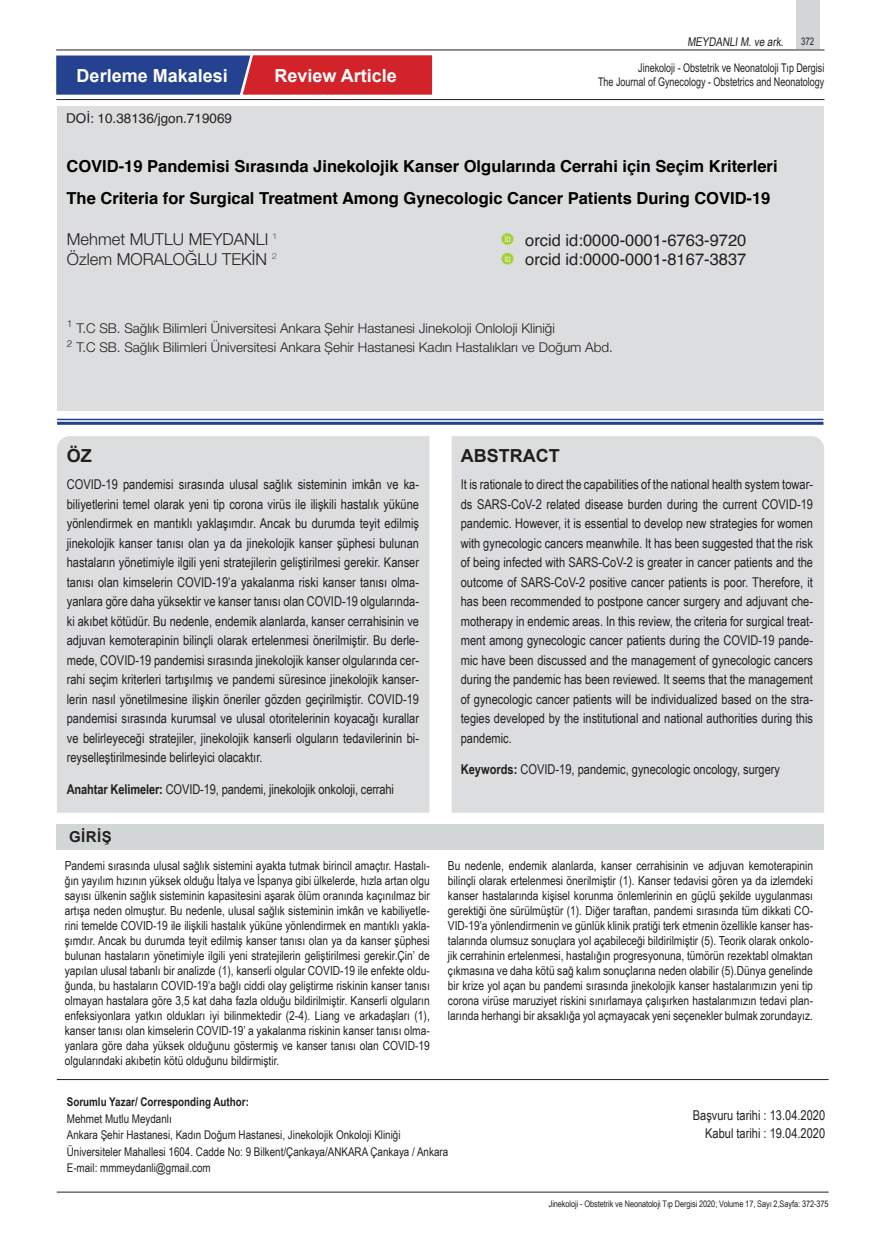
<style>
.page{position:relative;width:876px;height:1234px;background:#fff}
.page>*{position:absolute;margin:0;border:0;box-sizing:border-box;transform-origin:0 0}
.Normal_wrd_1{font:700 18px "Arial";color:#fff}
.Normal_wrd_1-2{font:700 18px "Arial";color:#231f20}
.Normal_wrd_1-3{font:700 16.5px "Helvetica";color:#000}
.Normal_wrd_1-4{font:16.5px "Helvetica";color:#231f20}
.Normal_wrd_1-5{font:300 16.5px "Helvetica Neue LT Pro";color:#231f20}
.Normal_wrd_1-6{font:700 15px "Arial";letter-spacing:.035em;color:#231f20}
.Normal_wrd_1-7{font:13.5px/19.5px "Arial Narrow";color:#231f20;text-align:justify}
.Normal_wrd_1-8{font:300 13.5px "Helvetica Neue LT Pro";color:#231f20}
.Normal_wrd_1-9{font:13.5px "Helvetica";color:#231f20}
.Normal_wrd_1-10{font:12.45px/15px "Arial Narrow";color:#231f20;text-align:justify}
.Normal_wrd_1-11{font:12px "Arial Narrow";color:#231f20}
.t1{font:12px "Arial Th";color:#231f20}
.Normal_wrd_1-12{font:700 12px "Arial Narrow";color:#231f20}
.t2{font:10.5px "Arial Th";color:#231f20}
.Normal_wrd_1-13{font:9px "Arial Narrow";letter-spacing:-.01em;color:#231f20}
.Normal_wrd_1-14{font:7.2px "Arial Narrow";color:#fff}
.s1{font-weight:700}
</style>
<div class="page">
<svg style="left:56px;top:55px;width:376px;height:40px;background:#7d3861"></svg>
<div style="left:57px;top:106px;width:766px;height:304px;background:#dcddde"></div>
<div style="left:57px;top:436px;width:372px;height:376px;background:#dcddde"></div>
<div style="left:451px;top:436px;width:373px;height:376px;background:#dcddde"></div>
<hr style="left:57px;top:1078px;width:771px;height:1px;background:#231f20">
<hr style="left:57px;top:1191px;width:771px;height:1px;background:#231f20">
<hr style="left:57px;top:421px;width:766px;height:3px;background:#253f8e">
<hr style="left:57px;top:418px;width:766px;height:2px;background:#253f8e">
<hr style="left:56px;top:99px;width:768px;height:1px;background:#231f20">
<hr style="left:56px;top:50px;width:768px;height:1px;background:#231f20">
<div style="left:501px;top:233px;width:12px;height:12px;background:#a6ce39;border-radius:50%"></div>
<div style="left:501px;top:253px;width:12px;height:11px;background:#a6ce39;border-radius:50%"></div>
<div style="left:795px;top:0;width:24px;height:48px;background:#d2d6d7"></div>
<div style="left:56px;top:823px;width:768px;height:26px;background:#d2d6d7"></div>
<p class="Normal_wrd_1" style="left:77px;top:63px;width:153px">Derleme Makalesi</p>
<p class="Normal_wrd_1" style="left:274px;top:63px;width:124px">Review Article</p>
<p class="Normal_wrd_1-9" style="left:66px;top:107px;width:167px">DOİ: 10.38136/jgon.719069</p>
<p class="Normal_wrd_1-11" style="left:687px;top:32px;width:100px">MEYDANLIM.ve ark.</p>
<p class="t2" style="left:801px;top:36px;width:15px">372</p>
<p class="t1" style="left:638px;top:61px;width:188px">Jinekoloji - Obstetrik ve Neonatoloji Tıp Dergisi</p>
<p class="t1" style="left:598px;top:76px;width:228px">The Journal of Gynecology - Obstetrics and Neonatology</p>
<p class="Normal_wrd_1-3" style="left:66px;top:153px;width:712px">COVID-19 Pandemisi Sırasında Jinekolojik Kanser Olgularında Cerrahi için Seçim Kriterleri</p>
<p class="Normal_wrd_1-3" style="left:66px;top:185px;width:705px">The Criteria for Surgical Treatment Among Gynecologic Cancer Patients During COVID-19</p>
<p class="Normal_wrd_1-5" style="left:67px;top:229px;width:211px">Mehmet MUTLU MEYDANLI <sup>1</sup></p>
<p class="Normal_wrd_1-4" style="left:525px;top:227px;width:223px">orcid id:0000-0001-6763-9720</p>
<p class="Normal_wrd_1-5" style="left:67px;top:249px;width:211px">Özlem MORALOĞLU TEKİN <sup>2</sup></p>
<p class="Normal_wrd_1-4" style="left:525px;top:247px;width:223px">orcid id:0000-0001-8167-3837</p>
<p class="Normal_wrd_1-14" style="left:504px;top:234px;width:8px">İD</p>
<p class="Normal_wrd_1-14" style="left:504px;top:254px;width:8px">İD</p>
<p class="Normal_wrd_1-8" style="left:67px;top:319px;width:489px"><sup>1</sup> T.C SB. Sağlık Bilimleri Üniversitesi Ankara Şehir Hastanesi Jinekoloji Onloloji Kliniği</p>
<p class="Normal_wrd_1-8" style="left:67px;top:339px;width:547px"><sup>2</sup> T.C SB. Sağlık Bilimleri Üniversitesi Ankara Şehir Hastanesi Kadın Hastalıkları ve Doğum Abd.</p>
<p class="Normal_wrd_1-2" style="left:67px;top:443px;width:27px">ÖZ</p>
<p class="Normal_wrd_1-7" style="left:67px;top:474px;width:354px">COVID-19 pandemisi sırasında ulusal sağlık sisteminin imkân ve ka&shy;biliyetlerini temel olarak yeni tip corona virüs ile ilişkili hastalık yüküne yönlendirmek en mantıklı yaklaşımdır. Ancak bu durumda teyit edilmiş jinekolojik kanser tanısı olan ya da jinekolojik kanser şüphesi bulunan hastaların yönetimiyle ilgili yeni stratejilerin geliştirilmesi gerekir. Kanser tanısı olan kimselerin COVID-19’a yakalanma riski kanser tanısı olma&shy;yanlara göre daha yüksektir ve kanser tanısı olan COVID-19 olgularında&shy;ki akıbet kötüdür. Bu nedenle, endemik alanlarda, kanser cerrahisinin ve adjuvan kemoterapinin bilinçli olarak ertelenmesi önerilmiştir. Bu derle&shy;mede, COVID-19 pandemisi sırasında jinekolojik kanser olgularında cer&shy;rahi seçim kriterleri tartışılmış ve pandemi süresince jinekolojik kanser&shy;lerin nasıl yönetilmesine ilişkin öneriler gözden geçirilmiştir. COVID-19 pandemisi sırasında kurumsal ve ulusal otoritelerinin koyacağı kurallar ve belirleyeceği stratejiler, jinekolojik kanserli olguların tedavilerinin bi&shy;reyselleştirilmesinde belirleyici olacaktır.</p>
<p class="Normal_wrd_1-7" style="left:67px;top:778px;width:328px"><span class="s1">Anahtar Kelimeler:</span> COVID-19, pandemi, jinekolojik onkoloji, cerrahi</p>
<p class="Normal_wrd_1-2" style="left:461px;top:443px;width:100px">ABSTRACT</p>
<p class="Normal_wrd_1-7" style="left:461px;top:474px;width:354px">It is rationale to direct the capabilities of the national health system towar&shy;ds SARS-CoV-2 related disease burden during the current COVID-19 pandemic. However, it is essential to develop new strategies for women with gynecologic cancers meanwhile. It has been suggested that the risk of being infected with SARS-CoV-2 is greater in cancer patients and the outcome of SARS-CoV-2 positive cancer patients is poor. Therefore, it has been recommended to postpone cancer surgery and adjuvant che&shy;motherapy in endemic areas. In this review, the criteria for surgical treat&shy;ment among gynecologic cancer patients during the COVID-19 pande&shy;mic have been discussed and the management of gynecologic cancers during the pandemic has been reviewed. It seems that the management of gynecologic cancer patients will be individualized based on the stra&shy;tegies developed by the institutional and national authorities during this pandemic.</p>
<p class="Normal_wrd_1-7" style="left:461px;top:758px;width:321px"><span class="s1">Keywords:</span> COVID-19, pandemic, gynecologic oncology, surgery</p>
<p class="Normal_wrd_1-6" style="left:69px;top:826px;width:44px">GİRİŞ</p>
<p class="Normal_wrd_1-10" style="left:65px;top:857px;width:366px">Pandemi sırasında ulusal sağlık sistemini ayakta tutmak birincil amaçtır. Hastalı&shy;ğın yayılım hızının yüksek olduğu İtalya ve İspanya gibi ülkelerde, hızla artan olgu sayısı ülkenin sağlık sisteminin kapasitesini aşarak ölüm oranında kaçınılmaz bir artışa neden olmuştur. Bu nedenle, ulusal sağlık sisteminin imkân ve kabiliyetle&shy;rini temelde COVID-19 ile ilişkili hastalık yüküne yönlendirmek en mantıklı yakla&shy;şımdır. Ancak bu durumda teyit edilmiş kanser tanısı olan ya da kanser şüphesi bulunan hastaların yönetimiyle ilgili yeni stratejilerin geliştirilmesi gerekir.Çin’ de yapılan ulusal tabanlı bir analizde (1), kanserli olgular COVID-19 ile enfekte oldu&shy;ğunda, bu hastaların COVID-19’a bağlı ciddi olay geliştirme riskinin kanser tanısı olmayan hastalara göre 3,5 kat daha fazla olduğu bildirilmiştir. Kanserli olguların enfeksiyonlara yatkın oldukları iyi bilinmektedir (2-4). Liang ve arkadaşları (1), kanser tanısı olan kimselerin COVID-19’ a yakalanma riskinin kanser tanısı olma&shy;yanlara göre daha yüksek olduğunu göstermiş ve kanser tanısı olan COVID-19 olgularındaki akıbetin kötü olduğunu bildirmiştir.</p>
<p class="Normal_wrd_1-10" style="left:448px;top:857px;width:366px">Bu nedenle, endemik alanlarda, kanser cerrahisinin ve adjuvan kemoterapinin bilinçli olarak ertelenmesi önerilmiştir (1). Kanser tedavisi gören ya da izlemdeki kanser hastalarında kişisel korunma önlemlerinin en güçlü şekilde uygulanması gerektiği öne sürülmüştür (1). Diğer taraftan, pandemi sırasında tüm dikkati CO-VID-19’a yönlendirmenin ve günlük klinik pratiği terk etmenin özellikle kanser has&shy;talarında olumsuz sonuçlara yol açabileceği bildirilmiştir (5). Teorik olarak onkolo&shy;jik cerrahinin ertelenmesi, hastalığın progresyonuna, tümörün rezektabl olmaktan çıkmasına ve daha kötü sağ kalım sonuçlarına neden olabilir (5).Dünya genelinde bir krize yol açan bu pandemi sırasında jinekolojik kanser hastalarımızın yeni tip corona virüse maruziyet riskini sınırlamaya çalışırken hastalarımızın tedavi plan&shy;larında herhangi bir aksaklığa yol açmayacak yeni seçenekler bulmak zorundayız.</p>
<p class="Normal_wrd_1-12" style="left:67px;top:1092px;width:184px">Sorumlu Yazar/ Corresponding Author:</p>
<p class="Normal_wrd_1-11" style="left:67px;top:1109px;width:106px">Mehmet Mutlu Meydanlı</p>
<p class="Normal_wrd_1-11" style="left:67px;top:1125px;width:335px">Ankara Şehir Hastanesi, Kadın Doğum Hastanesi, Jinekolojik Onkoloji Kliniği</p>
<p class="Normal_wrd_1-11" style="left:67px;top:1142px;width:383px">Üniversiteler Mahallesi 1604. Cadde No: 9 Bilkent/Çankaya/ANKARA Çankaya / Ankara</p>
<p class="Normal_wrd_1-11" style="left:67px;top:1158px;width:145px">E-mail: mmmeydanli@gmail.com</p>
<p class="Normal_wrd_1-7" style="left:692px;top:1104px;width:134px">Başvuru tarihi : 13.04.2020</p>
<p class="Normal_wrd_1-7" style="left:705px;top:1122px;width:122px">Kabul tarihi : 19.04.2020</p>
<p class="Normal_wrd_1-13" style="left:548px;top:1196px;width:281px">Jinekoloji - Obstetrik ve Neonatoloji Tıp Dergisi 2020; Volume 17, Sayı 2,Sayfa: 372-375</p>
</div>
